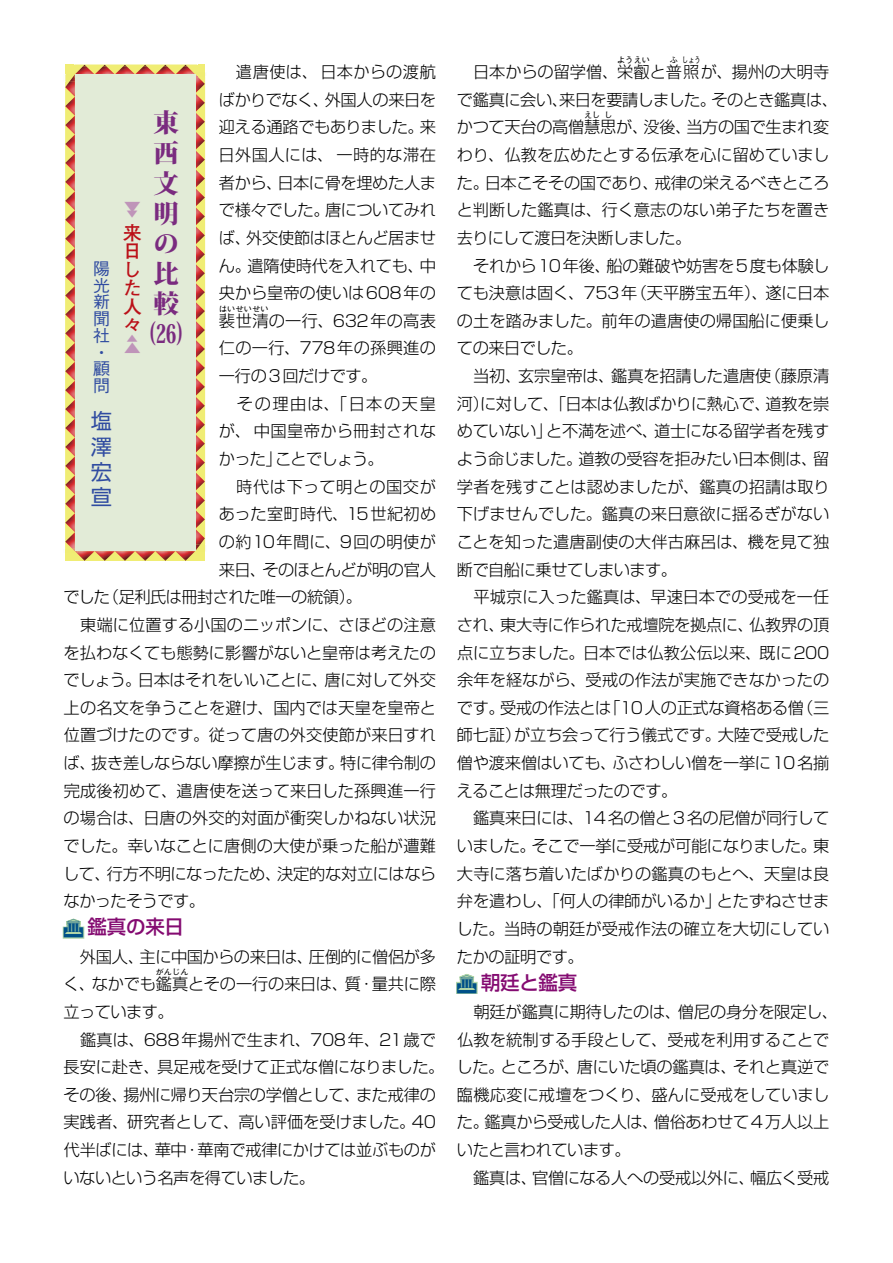
<style>
.page{position:relative;width:893px;height:1263px;background:#fff}
.page>*{position:absolute;margin:0;border:0;box-sizing:border-box;transform-origin:0 0}
.t1{font:800 25.5px/30.2px "Koz Min Pro";color:#7a2b7f;text-align:center}
.t2{font:21.3px/25.2px "Shin Go Pro";color:#304ca1;text-align:justify}
.t3{font:500 19.5px "Shin Go Pro";letter-spacing:-.01em;color:#840b71}
.t4{font:700 19.2px/18.5px "Futo Go B101 Pro";color:#bb1018}
.t5{font:700 17.25px "Futo Go B101 Pro";color:#bf94b9}
.t6{font:500 16.95px/16.6px "Gothic BBB Pro";color:#304ca1}
.t7{font:300 16.2px/27.6px "Shin Go Pro";letter-spacing:-.01em;color:#000}
.t8{font:300 16.2px "Shin Go Pro";letter-spacing:.03em;color:#000}
.t9{font:300 16.2px "Shin Go Pro";letter-spacing:-.035em;color:#000}
.t10{font:300 16.2px "Shin Go Pro";letter-spacing:.015em;color:#000}
.t11{font:300 16.2px "Shin Go Pro";letter-spacing:.01em;color:#000}
.t12{font:300 16.2px "Shin Go Pro";letter-spacing:-.03em;color:#000}
.t13{font:300 16.2px "Shin Go Pro";letter-spacing:.095em;color:#000}
.t14{font:300 16.2px "Shin Go Pro";letter-spacing:.025em;color:#000}
.t15{font:300 16.2px "Shin Go Pro";letter-spacing:-.045em;color:#000}
.t16{font:300 16.2px "Shin Go Pro";letter-spacing:-.04em;color:#000}
.t17{font:700 11.55px "Futo Go B101 Pro";color:#bf94b9}
.t18{font:300 8.1px "Shin Go Pro";color:#000}
.t19{font:300 8.1px "Shin Go Pro";color:#000;scale:.75 1}
</style>
<div class="page">
<img style="left:205px;top:77px;width:1px;height:467px">
<img style="left:195px;top:77px;width:10px;height:467px">
<img style="left:83px;top:559px;width:104px;height:2px">
<img style="left:77px;top:551px;width:118px;height:8px">
<svg style="left:193px;top:544px;width:13px;height:8px"></svg>
<img style="left:65px;top:81px;width:10px;height:467px">
<svg style="left:65px;top:548px;width:12px;height:5px"></svg>
<img style="left:83px;top:65px;width:104px;height:1px">
<img style="left:75px;top:66px;width:118px;height:8px">
<svg style="left:193px;top:73px;width:13px;height:4px"></svg>
<svg style="left:65px;top:74px;width:12px;height:7px"></svg>
<div style="left:75px;top:75px;width:120px;height:476px;background:#e2ebd7"></div>
<svg style="left:62px;top:918px;width:23px;height:21px"></svg>
<svg style="left:456px;top:974px;width:22px;height:20px"></svg>
<p class="t7" style="left:219px;top:56px;width:219px;text-align:justify">　遣唐使は、日本からの渡航ばかりでなく、外国人の来日を迎える通路でもありました。来日外国人には、一時的な滞在者から、日本に骨を埋めた人まで様々でした。唐についてみれば、外交使節はほとんど居ません。遣隋使時代を入れても、中央から皇帝の使いは608年の裴世清の一行、632年の高表</p>
<h1 class="t1" style="left:146px;top:106px;width:42px">東西文明の比較<br>26</h1>
<p class="t5" style="left:124px;top:192px;width:18px">▼<sub>▼</sub></p>
<p class="t4" style="left:123px;top:221px;width:20px">来日した人々</p>
<p class="t17" style="left:127px;top:330px;width:12px">▲</p>
<p class="t5" style="left:124px;top:334px;width:18px">▲</p>
<p class="t6" style="left:93px;top:258px;width:18px">陽光新聞社・顧問</p>
<h2 class="t2" style="left:91px;top:406px;width:22px">塩澤宏宣</h2>
<p class="t18" style="left:219px;top:302px;width:51px">はいせいせい</p>
<p class="t10" style="left:219px;top:335px;width:219px">仁の一行、778年の孫興進の</p>
<p class="t7" style="left:219px;top:360px;width:160px">一行の3回だけです。</p>
<p class="t13" style="left:219px;top:390px;width:218px">　その理由は、「日本の天皇</p>
<p class="t14" style="left:219px;top:418px;width:219px">が、中国皇帝から冊封されな</p>
<p class="t15" style="left:219px;top:446px;width:166px">かった」ことでしょう。</p>
<p class="t8" style="left:219px;top:473px;width:218px">　時代は下って明との国交が</p>
<p class="t11" style="left:219px;top:501px;width:219px">あった室町時代、15世紀初め</p>
<p class="t8" style="left:219px;top:528px;width:219px">の約10年間に、9回の明使が</p>
<p class="t12" style="left:219px;top:556px;width:219px">来日、そのほとんどが明の官人</p>
<p class="t9" style="left:63px;top:584px;width:300px">でした（足利氏は冊封された唯一の統領）。</p>
<p class="t7" style="left:64px;top:609px;width:374px">　東端に位置する小国のニッポンに、さほどの注意</p>
<p class="t7" style="left:64px;top:637px;width:374px">を払わなくても態勢に影響がないと皇帝は考えたの</p>
<p class="t7" style="left:64px;top:664px;width:374px">でしょう。日本はそれをいいことに、唐に対して外交</p>
<p class="t7" style="left:64px;top:692px;width:374px">上の名文を争うことを避け、国内では天皇を皇帝と</p>
<p class="t7" style="left:64px;top:719px;width:374px">位置づけたのです。従って唐の外交使節が来日すれ</p>
<p class="t7" style="left:63px;top:747px;width:374px">ば、抜き差しならない摩擦が生じます。特に律令制の</p>
<p class="t7" style="left:64px;top:775px;width:374px">完成後初めて、遣唐使を送って来日した孫興進一行</p>
<p class="t7" style="left:64px;top:802px;width:374px">の場合は、日唐の外交的対面が衝突しかねない状況</p>
<p class="t7" style="left:64px;top:830px;width:374px">でした。幸いなことに唐側の大使が乗った船が遭難</p>
<p class="t7" style="left:63px;top:858px;width:375px">して、行方不明になったため、決定的な対立にはなら</p>
<p class="t16" style="left:64px;top:888px;width:143px">なかったそうです。</p>
<p class="t3" style="left:88px;top:911px;width:98px">鑑真の来日</p>
<p class="t7" style="left:63px;top:941px;width:374px">　外国人、主に中国からの来日は、圧倒的に僧侶が多く、なかでも鑑真とその一行の来日は、質･量共に際</p>
<p class="t18" style="left:156px;top:965px;width:34px">がんじん</p>
<p class="t7" style="left:63px;top:996px;width:382px">立っています。<br>　鑑真は、688年揚州で生まれ、708年、21歳で長安に赴き、具足戒を受けて正式な僧になりました。その後、揚州に帰り天台宗の学僧として、また戒律の実践者、研究者として、高い評価を受けました。40代半ばには、華中･華南で戒律にかけては並ぶものがいないという名声を得ていました。</p>
<p class="t18" style="left:617px;top:53px;width:34px">ようえい</p>
<p class="t18" style="left:670px;top:53px;width:10px">ふ</p>
<p class="t19" style="left:682px;top:53px;width:26px">しょう</p>
<p class="t7" style="left:457px;top:84px;width:383px">で鑑真に会い、来日を要請しました。そのとき鑑真は、かつて天台の高僧慧思が、没後、当方の国で生まれ変</p>
<p class="t7" style="left:457px;top:56px;width:374px">　日本からの留学僧、栄叡と普照が、揚州の大明寺</p>
<p class="t18" style="left:584px;top:108px;width:18px">えし</p>
<p class="t18" style="left:604px;top:108px;width:10px">し</p>
<p class="t7" style="left:456px;top:139px;width:375px">わり、仏教を広めたとする伝承を心に留めていました。日本こそその国であり、戒律の栄えるべきところと判断した鑑真は、行く意志のない弟子たちを置き去りにして渡日を決断しました。<br>　それから10年後、船の難破や妨害を5度も体験しても決意は固く、753年（天平勝宝五年）、遂に日本の土を踏みました。前年の遣唐使の帰国船に便乗しての来日でした。<br>　当初、玄宗皇帝は、鑑真を招請した遣唐使（藤原清河）に対して、「日本は仏教ばかりに熱心で、道教を崇めていない」と不満を述べ、道士になる留学者を残すよう命じました。道教の受容を拒みたい日本側は、留学者を残すことは認めましたが、鑑真の招請は取り下げませんでした。鑑真の来日意欲に揺るぎがないことを知った遣唐副使の大伴古麻呂は、機を見て独断で自船に乗せてしまいます。<br>　平城京に入った鑑真は、早速日本での受戒を一任され、東大寺に作られた戒壇院を拠点に、仏教界の頂点に立ちました。日本では仏教公伝以来、既に200余年を経ながら、受戒の作法が実施できなかったのです。受戒の作法とは「10人の正式な資格ある僧（三師七証）が立ち会って行う儀式です。大陸で受戒した僧や渡来僧はいても、ふさわしい僧を一挙に10名揃えることは無理だったのです。<br>　鑑真来日には、14名の僧と3名の尼僧が同行していました。そこで一挙に受戒が可能になりました。東大寺に落ち着いたばかりの鑑真のもとへ、天皇は良弁を遣わし、「何人の律師がいるか」とたずねさせました。当時の朝廷が受戒作法の確立を大切にしていたかの証明です。</p>
<p class="t3" style="left:481px;top:966px;width:98px">朝廷と鑑真</p>
<p class="t7" style="left:456px;top:996px;width:383px">　朝廷が鑑真に期待したのは、僧尼の身分を限定し、仏教を統制する手段として、受戒を利用することでした。ところが、唐にいた頃の鑑真は、それと真逆で臨機応変に戒壇をつくり、盛んに受戒をしていました。鑑真から受戒した人は、僧俗あわせて4万人以上いたと言われています。<br>　鑑真は、官僧になる人への受戒以外に、幅広く受戒</p>
</div>
